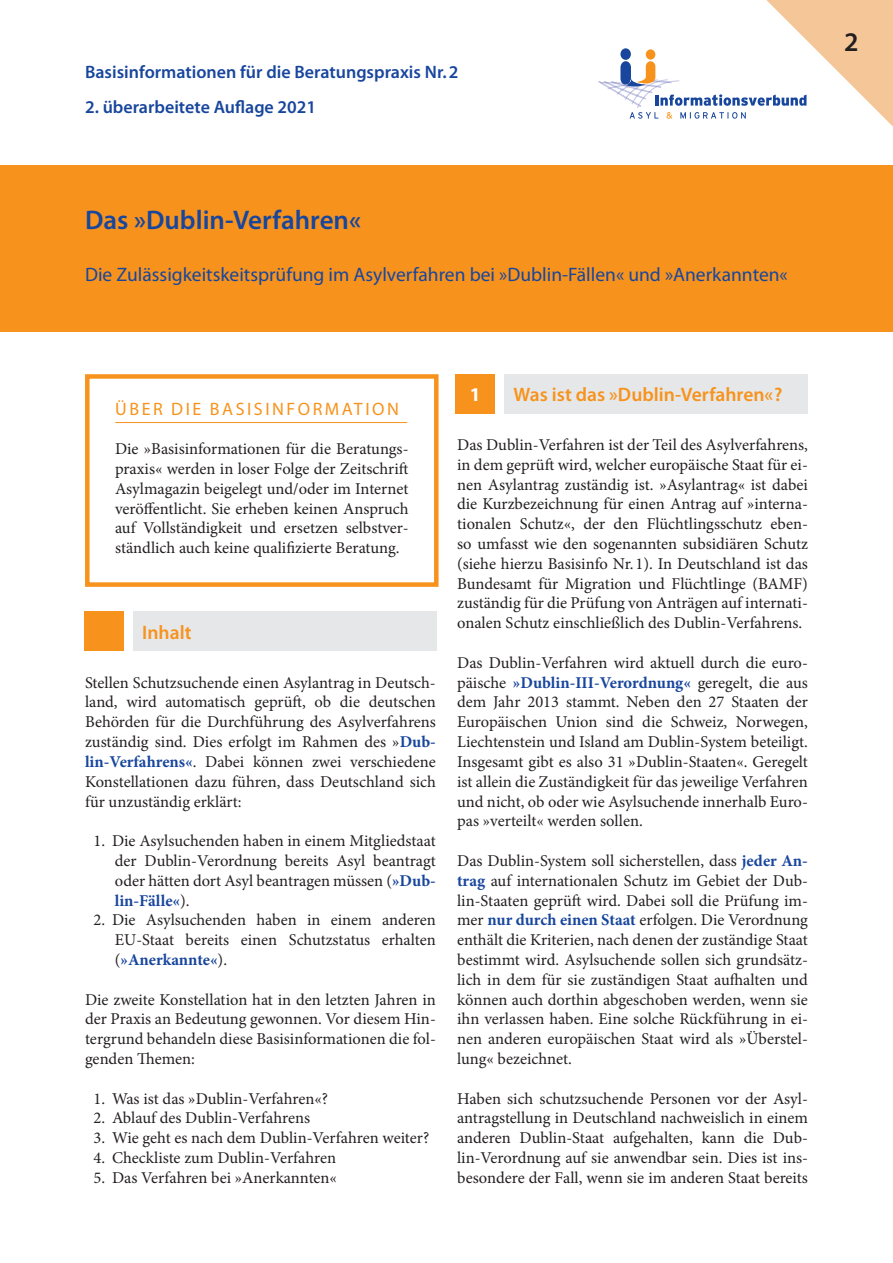
<style>
.page{position:relative;width:893px;height:1263px;background:#fff}
.page>*{position:absolute;margin:0;border:0;box-sizing:border-box;transform-origin:0 0}
.t1{font:600 27px "Myriad Pro";color:#18469d}
.t2{font:600 27px "Myriad Pro";color:#231f20}
.t3{font:19.5px "Myriad Pro";color:#18469d}
.t4{font:600 19.5px "Myriad Pro";color:#f7931d}
.t5{font:700 19.5px "Myriad Pro";color:#fff}
.t6{font:600 18px "Myriad Pro";color:#18469d}
.t7{font:18px "Myriad Pro";letter-spacing:.14em;color:#f7931d}
.t8{font:16.5px/19.8px "Minion Pro";color:#231f20;text-align:justify}
.s1{font-weight:700;color:#18469d}
</style>
<div class="page">
<div style="left:84px;top:612px;width:39px;height:39px;background:#f7931d"></div>
<div style="left:133px;top:612px;width:303px;height:39px;background:#e6e7e9"></div>
<div style="left:456px;top:374px;width:39px;height:39px;background:#f7931d"></div>
<div style="left:504px;top:374px;width:304px;height:39px;background:#e6e7e9"></div>
<div style="left:0;top:165px;width:893px;height:166px;background:#f7931d"></div>
<svg style="left:598px;top:0;width:295px;height:127px"></svg>
<hr style="left:115px;top:422px;width:292px;height:1px;background:#f7931d">
<div style="left:85px;top:374px;width:354px;height:213px;border:4px solid #f7931d"></div>
<p class="t6" style="left:85px;top:63px;width:375px">Basisinformationen für die Beratungspraxis Nr. 2</p>
<p class="t6" style="left:85px;top:98px;width:233px">2. überarbeitete Auflage 2021</p>
<h1 class="t1" style="left:85px;top:206px;width:277px">Das »Dublin-Verfahren«</h1>
<p class="t3" style="left:85px;top:265px;width:704px">Die Zulässigkeitskeitsprüfung im Asylverfahren bei »Dublin-Fällen« und »Anerkannten«</p>
<h1 class="t2" style="left:844px;top:28px;width:16px">2</h1>
<p class="t7" style="left:115px;top:400px;width:285px">über Die bAsisinFormAtion</p>
<p class="t8" style="left:115px;top:440px;width:295px">Die »Basisinformationen für die Beratungs&shy;praxis« werden in loser Folge der Zeitschrift Asylmagazin beigelegt und/oder im Internet veröffentlicht. Sie erheben keinen Anspruch auf Vollständigkeit und ersetzen selbstver&shy;ständlich auch keine qualifizierte Beratung.</p>
<p class="t4" style="left:142px;top:622px;width:51px">Inhalt</p>
<p class="t8" style="left:85px;top:673px;width:352px">Stellen Schutzsuchende einen Asylantrag in Deutsch&shy;land, wird automatisch geprüft, ob die deutschen Behörden für die Durchführung des Asylverfahrens zuständig sind. Dies erfolgt im Rahmen des »<span class="s1">Dub‑ lin‑Verfahrens«</span>. Dabei können zwei verschiedene Konstellationen dazu führen, dass Deutschland sich für unzuständig erklärt:</p>
<p class="t8" style="left:115px;top:832px;width:323px;text-indent:-21px">1. Die Asylsuchenden haben in einem Mitgliedstaat der Dublin-Verordnung bereits Asyl beantragt oder hätten dort Asyl beantragen müssen (<span class="s1">»Dub‑ lin‑Fälle«</span>).</p>
<p class="t8" style="left:115px;top:911px;width:322px;text-indent:-21px">2. Die Asylsuchenden haben in einem anderen EU-Staat bereits einen Schutzstatus erhalten (<span class="s1">»Anerkannte«</span>).</p>
<p class="t8" style="left:85px;top:990px;width:352px">Die zweite Konstellation hat in den letzten Jahren in der Praxis an Bedeutung gewonnen. Vor diesem Hin&shy;tergrund behandeln diese Basisinformationen die fol&shy;genden Themen:</p>
<p class="t8" style="left:94px;top:1089px;width:236px">1. Was ist das »Dublin-Verfahren«?</p>
<p class="t8" style="left:94px;top:1109px;width:218px">2. Ablauf des Dublin-Verfahrens</p>
<p class="t8" style="left:94px;top:1129px;width:337px">3. Wie geht es nach dem Dublin-Verfahren weiter?</p>
<p class="t8" style="left:94px;top:1148px;width:244px">4. Checkliste zum Dublin-Verfahren</p>
<p class="t8" style="left:94px;top:1168px;width:245px">5. Das Verfahren bei »Anerkannten«</p>
<p class="t5" style="left:470px;top:383px;width:12px">1</p>
<p class="t4" style="left:514px;top:385px;width:270px">Was ist das »Dublin-Verfahren« ?</p>
<p class="t8" style="left:457px;top:436px;width:352px">Das Dublin-Verfahren ist der Teil des Asylverfahrens, in dem geprüft wird, welcher europäische Staat für ei&shy;nen Asylantrag zuständig ist. »Asylantrag« ist dabei die Kurzbezeichnung für einen Antrag auf »interna&shy;tionalen Schutz«, der den Flüchtlingsschutz eben&shy;so umfasst wie den sogenannten subsidiären Schutz (siehe hierzu Basisinfo Nr. 1). In Deutschland ist das Bundesamt für Migration und Flüchtlinge (BAMF) zuständig für die Prüfung von Anträgen auf internati&shy;onalen Schutz einschließlich des Dublin-Verfahrens.</p>
<p class="t8" style="left:457px;top:653px;width:352px">Das Dublin-Verfahren wird aktuell durch die euro&shy;päische <span class="s1">»Dublin‑III‑Verordnung«</span> geregelt, die aus dem Jahr 2013 stammt. Neben den 27 Staaten der Europäischen Union sind die Schweiz, Norwegen, Liechtenstein und Island am Dublin-System beteiligt.<br>Insgesamt gibt es also 31 »Dublin-Staaten«. Geregelt ist allein die Zuständigkeit für das jeweilige Verfahren und nicht, ob oder wie Asylsuchende innerhalb Euro&shy;pas »verteilt« werden sollen.</p>
<p class="t8" style="left:457px;top:851px;width:352px">Das Dublin-System soll sicherstellen, dass <span class="s1">jeder An‑ trag</span> auf internationalen Schutz im Gebiet der Dub&shy;lin-Staaten geprüft wird. Dabei soll die Prüfung im&shy;mer <span class="s1">nur durch einen Staat</span> erfolgen. Die Verordnung enthält die Kriterien, nach denen der zuständige Staat bestimmt wird. Asylsuchende sollen sich grundsätz&shy;lich in dem für sie zuständigen Staat aufhalten und können auch dorthin abgeschoben werden, wenn sie ihn verlassen haben. Eine solche Rückführung in ei&shy;nen anderen europäischen Staat wird als »Überstel&shy;lung« bezeichnet.</p>
<p class="t8" style="left:457px;top:1089px;width:352px">Haben sich schutzsuchende Personen vor der Asyl&shy;antragstellung in Deutschland nachweislich in einem anderen Dublin-Staat aufgehalten, kann die Dub&shy;lin-Verordnung auf sie anwendbar sein. Dies ist ins&shy;besondere der Fall, wenn sie im anderen Staat bereits</p>
</div>
